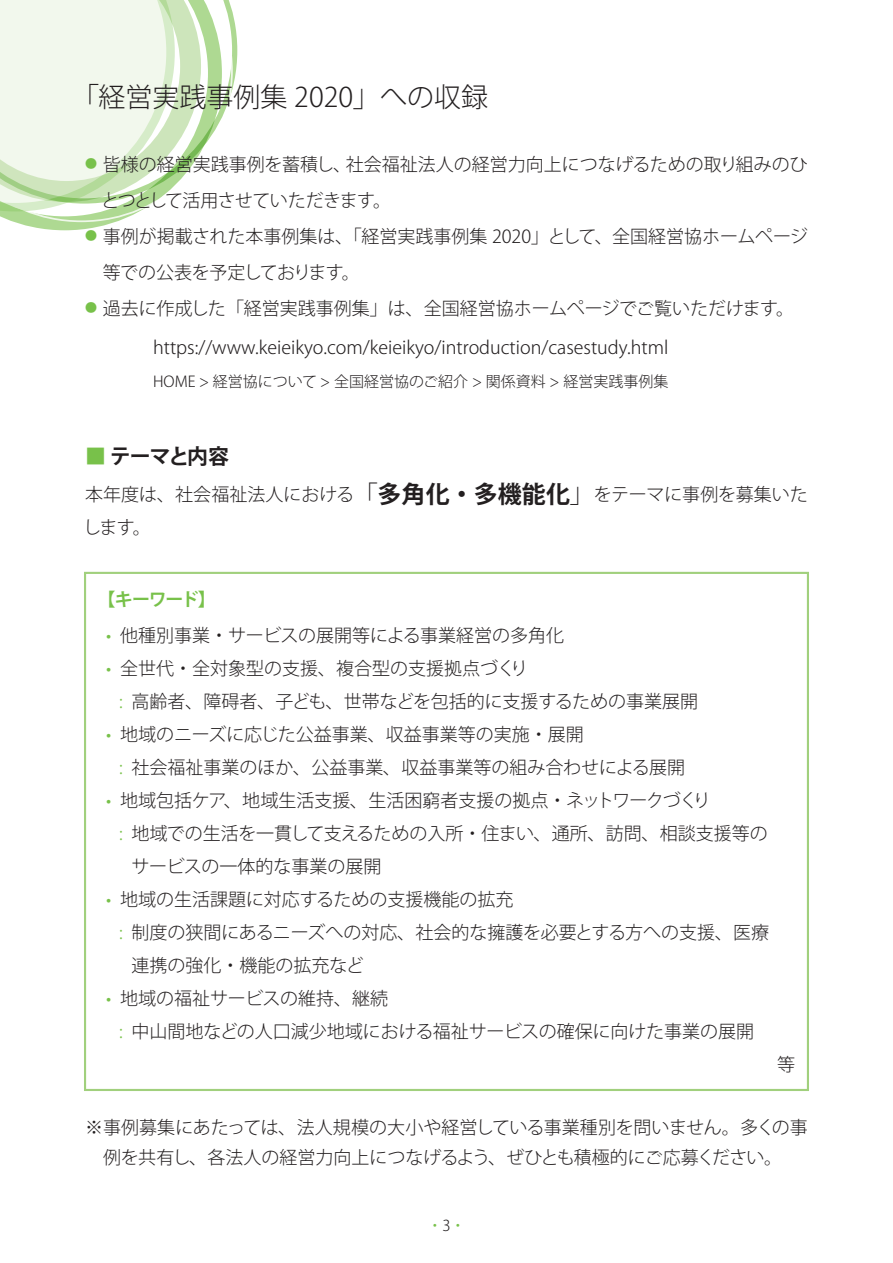
<style>
.page{position:relative;width:893px;height:1263px;background:#fff}
.page>*{position:absolute;margin:0;border:0;box-sizing:border-box;transform-origin:0 0}
.t1{font:300 27px "Koz Go Pro";color:#231f20}
.t2{font:700 21px "Koz Go Pro";letter-spacing:-.05em;color:#231f20}
.t3{font:300 18px/33px "Koz Go Pro";color:#231f20}
.t4{font:700 18px "Koz Go Pro";letter-spacing:-.07em;color:#78c14a}
.t5{font:300 15px "Koz Go Pro";color:#231f20}
.t6{font:300 15px "Koz Go Pro";color:#78c14a}
.s1{font-size:12px;color:#78c14a}
.s2{color:#78c14a}
.s3{font-size:24px}
.s4{font-weight:700;font-size:24px}
.s5{color:#231f20}
</style>
<div class="page">
<svg style="left:15px;top:222px;width:100px;height:8px"></svg>
<svg style="left:0;top:0;width:233px;height:222px"></svg>
<svg style="left:0;top:0;width:201px;height:211px;background:#e7f2de"></svg>
<h1 class="t1" style="left:72px;top:79px;width:418px">「経営実践事例集 2020」への収録</h1>
<p class="t3" style="left:101px;top:146px;width:708px;line-height:36px;text-indent:-16px"><span class="s1">●</span> 皆様の経営実践事例を蓄積し、社会福祉法人の経営力向上につなげるための取り組みのひとつとして活用させていただきます。</p>
<p class="t3" style="left:103px;top:218px;width:707px;line-height:36px;text-indent:-18px"><span class="s1">●</span> 事例が掲載された本事例集は、「経営実践事例集 2020」として、全国経営協ホームページ等での公表を予定しております。</p>
<p class="t3" style="left:153px;top:289px;width:643px;line-height:39px;text-indent:-68px"><span class="s1">●</span> 過去に作成した「経営実践事例集」は、全国経営協ホームページでご覧いただけます。https://www.keieikyo.com/keieikyo/introduction/casestudy.html</p>
<p class="t5" style="left:153px;top:372px;width:517px">HOME &gt; 経営協について &gt; 全国経営協のご紹介 &gt; 関係資料 &gt; 経営実践事例集</p>
<p class="t2" style="left:85px;top:443px;width:146px"><span class="s2">■</span> テーマと内容</p>
<p class="t3" style="left:83px;top:478px;width:726px">本年度は、社会福祉法人における<span class="s3">「</span><span class="s4">多角化・多機能化</span><span class="s3">」</span>をテーマに事例を募集いたします。</p>
<p class="t4" style="left:97px;top:587px;width:120px">【キーワード】</p>
<p class="t3" style="left:106px;top:619px;width:459px"><span class="s2">•</span> 他種別事業・サービスの展開等による事業経営の多角化</p>
<p class="t3" style="left:119px;top:652px;width:580px;text-indent:-13px"><span class="s2">•</span> 全世代・全対象型の支援、複合型の支援拠点づくり<br><span class="s2">:</span> 高齢者、障碍者、子ども、世帯などを包括的に支援するための事業展開</p>
<p class="t3" style="left:119px;top:718px;width:567px;text-indent:-13px"><span class="s2">•</span> 地域のニーズに応じた公益事業、収益事業等の実施・展開<br><span class="s2">:</span> 社会福祉事業のほか、公益事業、収益事業等の組み合わせによる展開</p>
<p class="t3" style="left:106px;top:784px;width:606px"><span class="s2">•</span> 地域包括ケア、地域生活支援、生活困窮者支援の拠点・ネットワークづくり</p>
<p class="t3" style="left:119px;top:817px;width:650px"><span class="s2">:</span> 地域での生活を一貫して支えるための入所・住まい、通所、訪問、相談支援等の</p>
<p class="t3" style="left:131px;top:850px;width:252px">サービスの一体的な事業の展開</p>
<p class="t3" style="left:106px;top:883px;width:409px"><span class="s2">•</span> 地域の生活課題に対応するための支援機能の拡充</p>
<p class="t3" style="left:119px;top:916px;width:651px"><span class="s2">:</span> 制度の狭間にあるニーズへの対応、社会的な擁護を必要とする方への支援、医療</p>
<p class="t3" style="left:131px;top:949px;width:234px">連携の強化・機能の拡充など</p>
<p class="t3" style="left:119px;top:982px;width:636px;text-indent:-13px"><span class="s2">•</span> 地域の福祉サービスの維持、継続<br><span class="s2">:</span> 中山間地などの人口減少地域における福祉サービスの確保に向けた事業の展開</p>
<p class="t3" style="left:777px;top:1048px;width:19px">等</p>
<p class="t3" style="left:85px;top:1112px;width:724px;line-height:30px;text-align:center">※事例募集にあたっては、法人規模の大小や経営している事業種別を問いません。多くの事例を共有し、各法人の経営力向上につなげるよう、ぜひとも積極的にご応募ください。</p>
<p class="t6" style="left:427px;top:1216px;width:40px">・<span class="s5">3</span>・</p>
</div>
